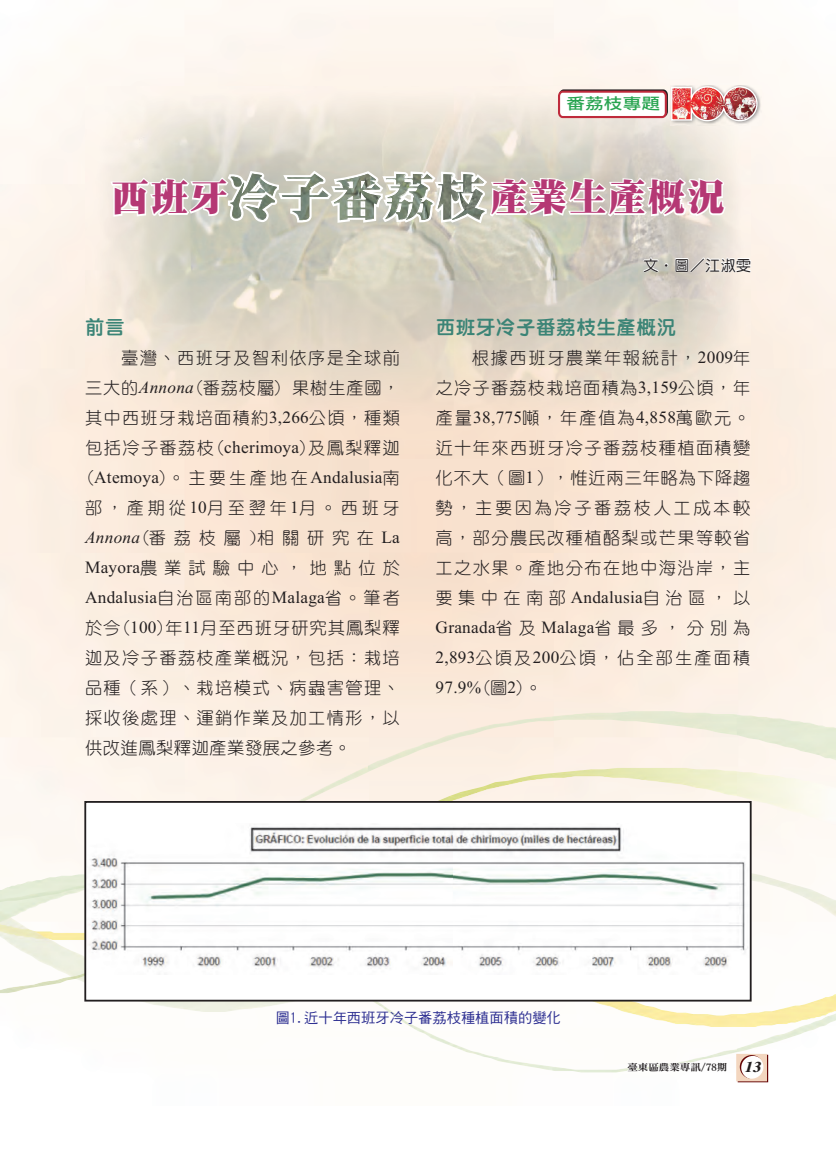
<style>
.page{position:relative;width:836px;height:1157px;background:#fff}
.page>*{position:absolute;margin:0;border:0;box-sizing:border-box;transform-origin:0 0}
.t1{font:37.5px "DF Ming W12 WIN BF";letter-spacing:.05em;color:#b53874}
.t2{font:19.5px "DF Yuan W8 WIN BF";letter-spacing:.03em;color:#3b8476}
.t3{font:17.25px/30px "DF Yuan W3 WIN BF";letter-spacing:.08em;color:#231f20;text-align:justify}
.t4{font:17.25px "Times New Roman";letter-spacing:.015em;color:#231f20}
.t5{font:17.25px "DF Yuan W3 WIN BF";letter-spacing:.12em;color:#231f20}
.t6{font:15.45px "DF Li Hei W5 WIN BF";color:#28a450;scale:1.21 1}
.t7{font:15px "DF Yuan W5 WIN BF";color:#231f20}
.t8{font:14.25px "DF Hei W5 WIN BF";color:#2e3092}
.t9{font:9.45px "DFN Ming W9 WIN BF";color:#231f20;scale:1.12 1}
.s1{font-family:"Times New Roman";font-style:italic}
.s2{font-family:"Times New Roman"}
.s3{font-family:"DF Yuan W3 WIN BF"}
.s4{font-family:"DF Kai Shu SB Estd BF"}
.s5{font-family:"Dutch 801 BT";font-weight:800;font-style:italic;font-size:15px}
</style>
<div class="page">
<img style="left:0;top:993px;width:836px;height:79px">
<img style="left:0;top:902px;width:836px;height:91px">
<img style="left:0;top:711px;width:836px;height:191px">
<img style="left:85px;top:86px;width:665px;height:373px">
<svg style="left:643px;top:257px;width:108px;height:15px"></svg>
<div style="left:85px;top:802px;width:665px;height:198px;background:#fff"></div>
<img style="left:89px;top:826px;width:659px;height:143px">
<div style="left:84px;top:801px;width:667px;height:200px;border:2px solid #231f20"></div>
<svg style="left:627px;top:1061px;width:100px;height:11px"></svg>
<svg style="left:736px;top:1053px;width:32px;height:29px"></svg>
<img style="left:670px;top:85px;width:91px;height:40px">
<img style="left:557px;top:85px;width:201px;height:37px">
<svg style="left:110px;top:171px;width:615px;height:52px"></svg>
<img style="left:230px;top:174px;width:46px;height:46px">
<img style="left:282px;top:174px;width:46px;height:46px">
<img style="left:334px;top:174px;width:46px;height:46px">
<img style="left:385px;top:174px;width:47px;height:46px">
<img style="left:437px;top:174px;width:47px;height:46px">
<p class="t6" style="left:566px;top:96px;width:79px">番荔枝專題</p>
<h1 class="t1" style="left:111px;top:178px;width:118px">西班牙</h1>
<h1 class="t1" style="left:490px;top:178px;width:236px">產業生產概況</h1>
<p class="t2" style="left:85px;top:317px;width:41px">前言</p>
<p class="t3" style="left:85px;top:343px;width:316px;text-indent:36px">臺灣、西班牙及智利依序是全球前三大的<span class="s1">Annona</span>(番荔枝屬) 果樹生產國，其中西班牙栽培面積約<span class="s2">3,266</span>公頃，種類包括冷子番荔枝(<span class="s2">cherimoya</span>)及鳳梨釋迦</p>
<p class="t4" style="left:85px;top:471px;width:316px"><span class="s3">(</span>Atemoya<span class="s3">)。主要生產地在</span>Andalusia<span class="s3">南</span></p>
<p class="t3" style="left:85px;top:493px;width:316px">部，產期從<span class="s2">10</span>月至翌年<span class="s2">1</span>月。西班牙<span class="s1">Annona</span>(番荔枝屬 <span class="s4">)</span>相關研究在 <span class="s2">La Mayora</span>農業試驗中心，地點位於</p>
<p class="t4" style="left:85px;top:591px;width:316px">Andalusia<span class="s3">自治區南部的</span>Malaga<span class="s3">省。筆者</span></p>
<p class="t3" style="left:85px;top:613px;width:316px">於今(<span class="s2">100</span>)年<span class="s2">11</span>月至西班牙研究其鳳梨釋迦及冷子番荔枝產業概況，包括：栽培品種（系）、栽培模式、病蟲害管理、採收後處理、運銷作業及加工情形，以供改進鳳梨釋迦產業發展之參考。</p>
<p class="t7" style="left:643px;top:257px;width:109px">文˙圖／江淑雯</p>
<p class="t2" style="left:435px;top:317px;width:242px">西班牙冷子番荔枝生產概況</p>
<p class="t3" style="left:435px;top:343px;width:316px;text-indent:36px">根據西班牙農業年報統計，<span class="s2">2009</span>年之冷子番荔枝栽培面積為<span class="s2">3,159</span>公頃，年產量<span class="s2">38,775</span>噸，年產值為<span class="s2">4,858</span>萬歐元。近十年來西班牙冷子番荔枝種植面積變化不大（圖<span class="s2">1</span>），惟近兩三年略為下降趨勢，主要因為冷子番荔枝人工成本較高，部分農民改種植酪梨或芒果等較省工之水果。產地分布在地中海沿岸，主要集中在南部<span class="s2">Andalusia</span>自治區，以</p>
<p class="t4" style="left:435px;top:621px;width:316px">Granada<span class="s3">省及</span> Malaga<span class="s3">省最多，分別為</span></p>
<p class="t5" style="left:435px;top:649px;width:316px"><span class="s2">2,893</span>公頃及<span class="s2">200</span>公頃，佔全部生產面積</p>
<p class="t4" style="left:435px;top:681px;width:108px">97.9%<span class="s3">(圖</span>2<span class="s3">)。</span></p>
<p class="t8" style="left:276px;top:1010px;width:286px">圖1.近十年西班牙冷子番荔枝種植面積的變化</p>
<p class="t9" style="left:627px;top:1062px;width:121px">臺東區農業專訊/78期 <span class="s5">13</span></p>
</div>
